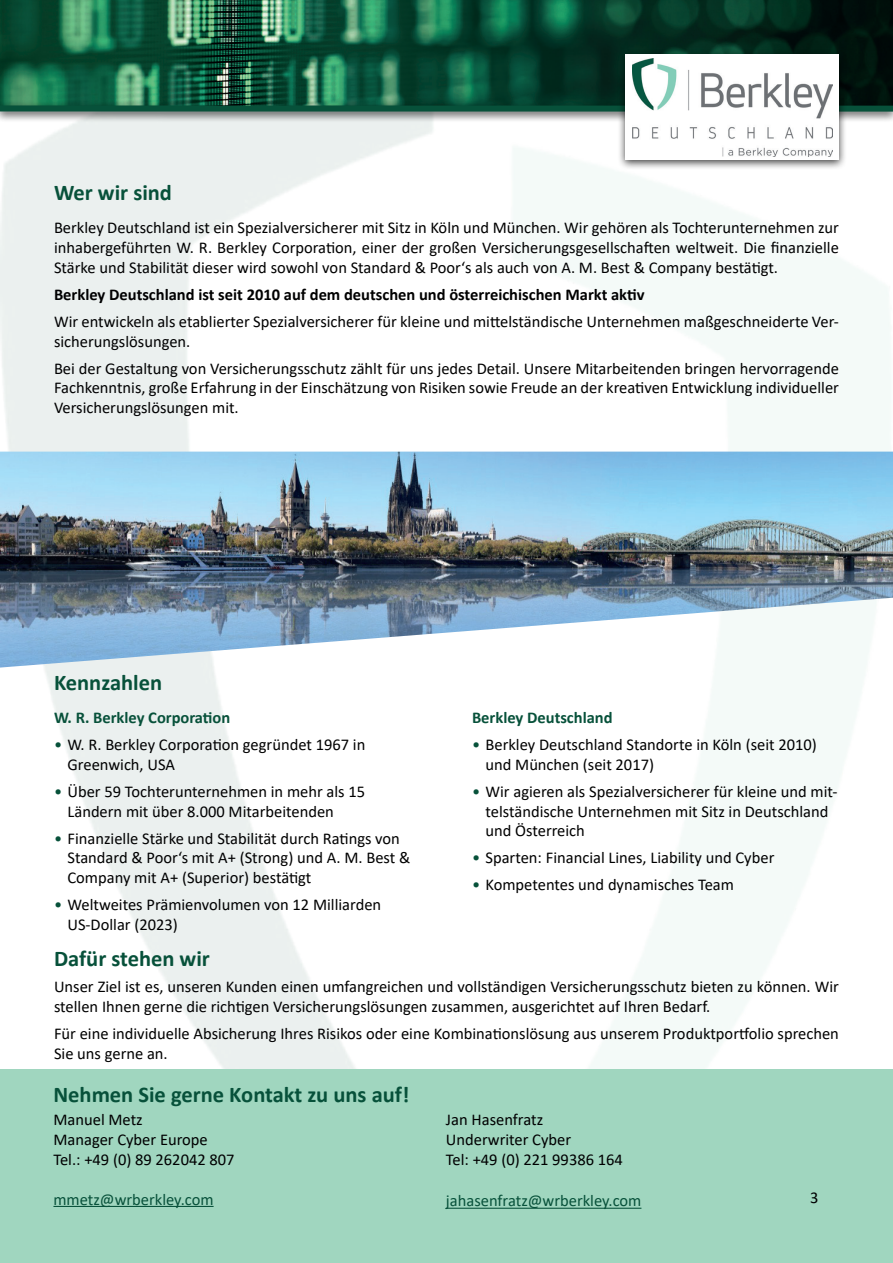
<style>
.page{position:relative;width:893px;height:1263px;background:#fff}
.page>*{position:absolute;margin:0;border:0;box-sizing:border-box;transform-origin:0 0}
.t1{font:700 22.5px "Calibri";color:#07513a}
.t2{font:16.5px/19.8px "Calibri";color:#000001}
.t3{font:700 16.5px "Calibri";color:#000001}
.t4{font:16.5px "Calibri";color:#07513a}
.t5{font:700 16.5px "Calibri";color:#07513a}
.s1{color:#07513a}
</style>
<div class="page">
<img style="left:0;top:0;width:893px;height:100px">
<div style="left:0;top:100px;width:893px;height:23px;background:#000001;opacity:.75"></div>
<div style="left:0;top:105px;width:893px;height:7px;background:#07513a"></div>
<div style="left:617px;top:49px;width:230px;height:121px;background:#000001;opacity:.75"></div>
<div style="left:625px;top:54px;width:214px;height:105px;background:#fff"></div>
<img style="left:632px;top:59px;width:200px;height:97px">
<div style="left:0;top:1070px;width:893px;height:193px;background:#a0d6bf"></div>
<hr style="left:53px;top:1206px;width:161px;height:1px;background:#07513a">
<hr style="left:446px;top:1208px;width:195px;height:1px;background:#07513a">
<img style="left:0;top:452px;width:893px;height:216px">
<h1 class="t1" style="left:54px;top:177px;width:120px">Wer wir sind</h1>
<p class="t2" style="left:54px;top:217px;width:786px;text-align:justify">Berkley Deutschland ist ein Spezialversicherer mit Sitz in Köln und München. Wir gehören als Tochterunternehmen zur inhabergeführten W. R. Berkley Corporation, einer der großen Versicherungsgesellschaften weltweit. Die finanzielle Stärke und Stabilität dieser wird sowohl von Standard &amp; Poor‘s als auch von A. M. Best &amp; Company bestätigt.</p>
<p class="t3" style="left:54px;top:283px;width:592px">Berkley Deutschland ist seit 2010 auf dem deutschen und österreichischen Markt aktiv</p>
<p class="t2" style="left:54px;top:311px;width:786px">Wir entwickeln als etablierter Spezialversicherer für kleine und mittelständische Unternehmen maßgeschneiderte Ver&shy;sicherungslösungen.</p>
<p class="t2" style="left:54px;top:358px;width:786px;text-align:justify">Bei der Gestaltung von Versicherungsschutz zählt für uns jedes Detail. Unsere Mitarbeitenden bringen hervorragende Fachkenntnis, große Erfahrung in der Einschätzung von Risiken sowie Freude an der kreativen Entwicklung individueller Versicherungslösungen mit.</p>
<h1 class="t1" style="left:54px;top:666px;width:110px">Kennzahlen</h1>
<p class="t5" style="left:54px;top:706px;width:178px">W. R. Berkley Corporation</p>
<p class="t2" style="left:67px;top:734px;width:299px;text-indent:-13px"><span class="s1">•</span> W. R. Berkley Corporation gegründet 1967 in<br>Greenwich, USA</p>
<p class="t2" style="left:67px;top:781px;width:299px;text-indent:-13px"><span class="s1">•</span> Über 59 Tochterunternehmen in mehr als 15<br>Ländern mit über 8.000 Mitarbeitenden</p>
<p class="t2" style="left:67px;top:828px;width:344px;text-indent:-13px"><span class="s1">•</span> Finanzielle Stärke und Stabilität durch Ratings von<br>Standard &amp; Poor‘s mit A+ (Strong) und A. M. Best &amp;<br>Company mit A+ (Superior) bestätigt</p>
<p class="t2" style="left:67px;top:894px;width:315px;text-indent:-13px"><span class="s1">•</span> Weltweites Prämienvolumen von 12 Milliarden<br>US-Dollar (2023)</p>
<p class="t5" style="left:472px;top:706px;width:142px">Berkley Deutschland</p>
<p class="t2" style="left:485px;top:734px;width:333px;text-indent:-13px"><span class="s1">•</span> Berkley Deutschland Standorte in Köln (seit 2010) und München (seit 2017)</p>
<p class="t2" style="left:485px;top:781px;width:354px;text-indent:-13px"><span class="s1">•</span> Wir agieren als Spezialversicherer für kleine und mit&shy;telständische Unternehmen mit Sitz in Deutschland und Österreich</p>
<p class="t2" style="left:472px;top:848px;width:304px"><span class="s1">•</span> Sparten: Financial Lines, Liability und Cyber</p>
<p class="t2" style="left:472px;top:875px;width:264px"><span class="s1">•</span> Kompetentes und dynamisches Team</p>
<h1 class="t1" style="left:54px;top:942px;width:157px">Dafür stehen wir</h1>
<p class="t2" style="left:54px;top:977px;width:786px">Unser Ziel ist es, unseren Kunden einen umfangreichen und vollständigen Versicherungsschutz bieten zu können. Wir stellen Ihnen gerne die richtigen Versicherungslösungen zusammen, ausgerichtet auf Ihren Bedarf.</p>
<p class="t2" style="left:54px;top:1023px;width:786px">Für eine individuelle Absicherung Ihres Risikos oder eine Kombinationslösung aus unserem Produktportfolio sprechen<br>Sie uns gerne an.</p>
<h1 class="t1" style="left:53px;top:1079px;width:357px">Nehmen Sie gerne Kontakt zu uns auf!</h1>
<p class="t2" style="left:53px;top:1109px;width:183px">Manuel Metz<br>Manager Cyber Europe<br>Tel.: +49 (0) 89 262042 807</p>
<p class="t4" style="left:53px;top:1187px;width:162px">mmetz@wrberkley.com</p>
<p class="t2" style="left:810px;top:1187px;width:10px">3</p>
<p class="t2" style="left:446px;top:1109px;width:178px">Jan Hasenfratz<br>Underwriter Cyber<br>Tel: +49 (0) 221 99386 164</p>
<p class="t4" style="left:446px;top:1189px;width:197px">jahasenfratz@wrberkley.com</p>
</div>
